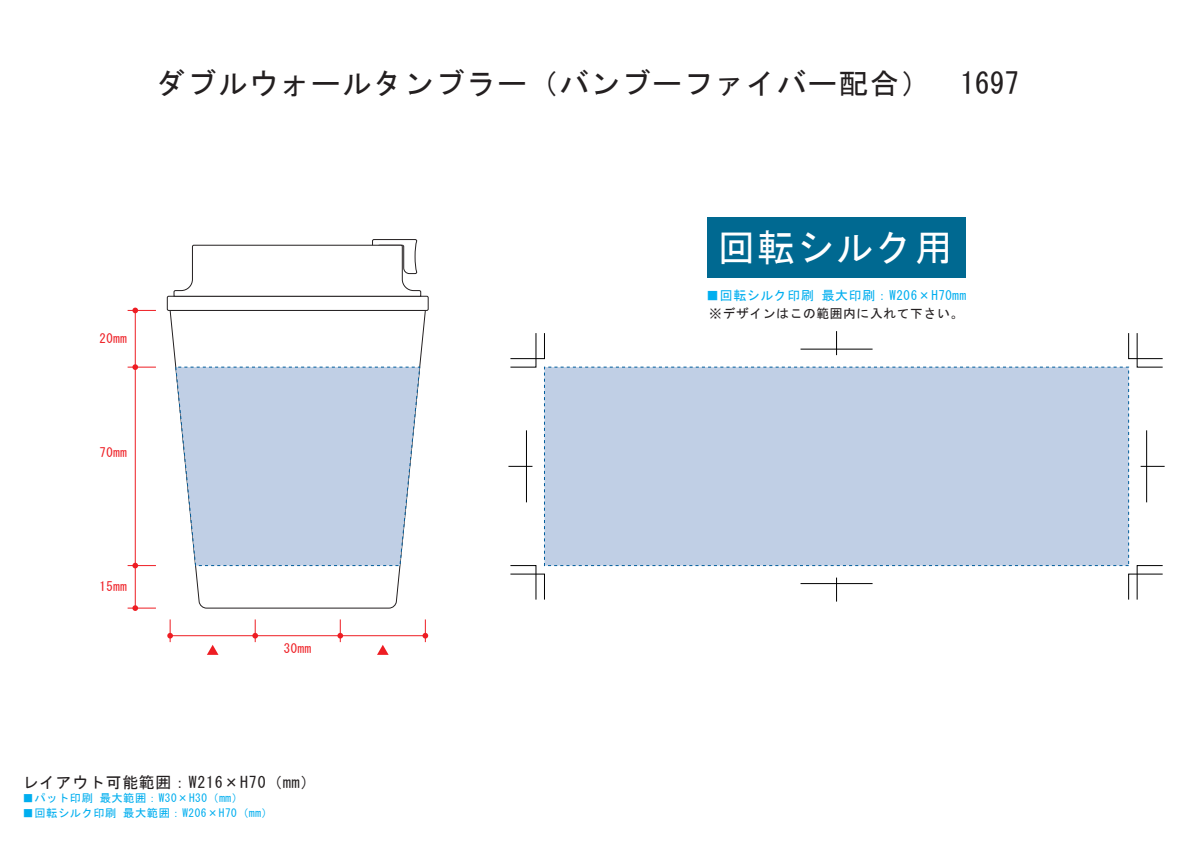
<style>
.page{position:relative;width:1191px;height:842px;background:#fff}
.page>*{position:absolute;margin:0;border:0;box-sizing:border-box;transform-origin:0 0}
.t1{font:37.5px "MS Gothic";letter-spacing:.05em;color:#fff}
.t2{font:29.6px "MS Gothic";letter-spacing:.05em;color:#231f20}
.t3{font:15.8px "MS Gothic";letter-spacing:.05em;color:#231f20}
.t4{font:12.9px "MS Gothic";letter-spacing:.05em;color:#00aeef}
.t5{font:12.8px "MS Gothic";letter-spacing:.05em;color:#231f20}
.t6{font:12.8px "MS Gothic";letter-spacing:.05em;color:#ee1d23}
.t7{font:11.2px "MS Gothic";letter-spacing:.05em;color:#00aeef}
</style>
<div class="page">
<svg style="left:169px;top:311px;width:257px;height:298px"></svg>
<div style="left:167px;top:296px;width:261px;height:15px;border:1px solid #231f20"></div>
<svg style="left:173px;top:239px;width:248px;height:58px"></svg>
<svg style="left:175px;top:366px;width:245px;height:200px;background:#c3d1e6"></svg>
<div style="left:544px;top:367px;width:584px;height:199px;background:#c0cfe5"></div>
<hr style="left:135px;top:310px;width:1px;height:298px;background:#ee1d23">
<svg style="left:128px;top:308px;width:28px;height:5px"></svg>
<svg style="left:128px;top:364px;width:28px;height:6px"></svg>
<svg style="left:128px;top:605px;width:28px;height:6px"></svg>
<svg style="left:128px;top:563px;width:28px;height:5px"></svg>
<hr style="left:170px;top:635px;width:255px;height:1px;background:#ee1d23">
<svg style="left:167px;top:619px;width:6px;height:23px"></svg>
<svg style="left:422px;top:619px;width:6px;height:23px"></svg>
<svg style="left:252px;top:619px;width:6px;height:23px"></svg>
<svg style="left:337px;top:619px;width:6px;height:23px"></svg>
<svg style="left:377px;top:645px;width:11px;height:10px"></svg>
<svg style="left:207px;top:645px;width:11px;height:10px"></svg>
<div style="left:707px;top:218px;width:259px;height:60px;background:#006991"></div>
<svg style="left:510px;top:565px;width:35px;height:35px"></svg>
<svg style="left:510px;top:333px;width:35px;height:34px"></svg>
<svg style="left:1128px;top:333px;width:35px;height:34px"></svg>
<svg style="left:1128px;top:565px;width:35px;height:35px"></svg>
<svg style="left:508px;top:466px;width:24px;height:1px"></svg>
<hr style="left:526px;top:430px;width:1px;height:72px;background:#000">
<svg style="left:1140px;top:466px;width:24px;height:1px"></svg>
<hr style="left:1146px;top:430px;width:1px;height:72px;background:#000">
<hr style="left:800px;top:349px;width:72px;height:1px;background:#000">
<svg style="left:836px;top:331px;width:1px;height:24px"></svg>
<hr style="left:800px;top:583px;width:72px;height:1px;background:#000">
<svg style="left:836px;top:578px;width:1px;height:24px"></svg>
<h2 class="t2" style="left:156px;top:69px;width:864px">ダブルウォールタンブラー（バンブーファイバー配合） 1697</h2>
<h1 class="t1" style="left:718px;top:229px;width:236px">回転シルク用</h1>
<p class="t6" style="left:99px;top:332px;width:29px">20mm</p>
<p class="t6" style="left:99px;top:446px;width:29px">70mm</p>
<p class="t6" style="left:99px;top:580px;width:29px">15mm</p>
<p class="t6" style="left:284px;top:642px;width:29px">30mm</p>
<h3 class="t3" style="left:23px;top:774px;width:295px">レイアウト可能範囲：W216×H70（mm）</h3>
<p class="t7" style="left:23px;top:793px;width:222px">■パット印刷 最大範囲：W30×H30（mm）</p>
<p class="t7" style="left:23px;top:807px;width:252px">■回転シルク印刷 最大範囲：W206×H70（mm）</p>
<p class="t4" style="left:706px;top:289px;width:261px">■回転シルク印刷 最大印刷：W206×H70mm</p>
<p class="t5" style="left:709px;top:307px;width:255px">※デザインはこの範囲内に入れて下さい。</p>
</div>
